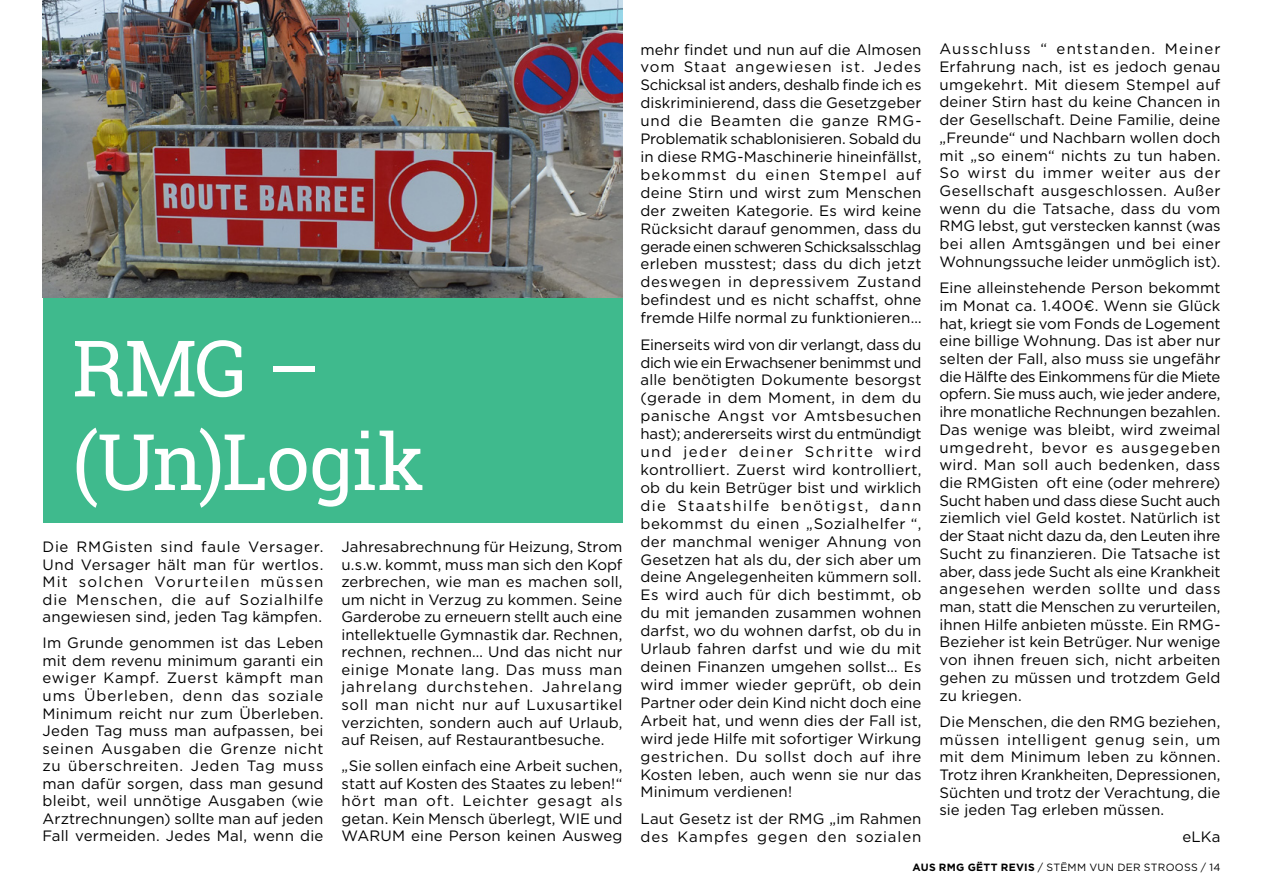
<style>
.page{position:relative;width:1263px;height:893px;background:#fff}
.page>*{position:absolute;margin:0;border:0;box-sizing:border-box;transform-origin:0 0}
.t1{font:78px/93.6px "Roboto Slab";letter-spacing:-.02em;color:#fff}
.t2{font:15px/17.9px "Gotham";letter-spacing:.005em;color:#000;text-align:justify}
.t3{font:15px/17.9px "Gotham";letter-spacing:.025em;color:#000}
.t4{font:10.5px "Gotham";letter-spacing:.025em;color:#000}
.s1{font-weight:700}
</style>
<div class="page">
<div style="left:43px;top:298px;width:579px;height:225px;background:#3fba8d"></div>
<img style="left:43px;top:0;width:579px;height:298px">
<h1 class="t1" style="left:72px;top:320px;width:354px">RMG – (Un)Logik</h1>
<p class="t2" style="left:43px;top:538px;width:282px">Die RMGisten sind faule Versager.<br>Und Versager hält man für wertlos.<br>Mit solchen Vorurteilen müssen die Menschen, die auf Sozialhilfe angewiesen sind, jeden Tag kämpfen.</p>
<p class="t2" style="left:43px;top:634px;width:283px">Im Grunde genommen ist das Leben mit dem revenu minimum garanti ein ewiger Kampf. Zuerst kämpft man ums Überleben, denn das soziale Minimum reicht nur zum Überleben.<br>Jeden Tag muss man aufpassen, bei seinen Ausgaben die Grenze nicht zu überschreiten. Jeden Tag muss man dafür sorgen, dass man gesund bleibt, weil unnötige Ausgaben (wie Arztrechnungen) sollte man auf jeden Fall vermeiden. Jedes Mal, wenn die</p>
<p class="t2" style="left:341px;top:538px;width:282px">Jahresabrechnung für Heizung, Strom u.s.w. kommt, muss man sich den Kopf zerbrechen, wie man es machen soll, um nicht in Verzug zu kommen. Seine Garderobe zu erneuern stellt auch eine intellektuelle Gymnastik dar. Rechnen, rechnen, rechnen… Und das nicht nur einige Monate lang. Das muss man jahrelang durchstehen. Jahrelang soll man nicht nur auf Luxusartikel verzichten, sondern auch auf Urlaub, auf Reisen, auf Restaurantbesuche.</p>
<p class="t2" style="left:341px;top:757px;width:282px">„Sie sollen einfach eine Arbeit suchen, statt auf Kosten des Staates zu leben!“ hört man oft. Leichter gesagt als getan. Kein Mensch überlegt, WIE und WARUM eine Person keinen Ausweg</p>
<p class="t2" style="left:640px;top:40px;width:283px">mehr findet und nun auf die Almosen vom Staat angewiesen ist. Jedes Schicksal ist anders, deshalb finde ich es diskriminierend, dass die Gesetzgeber und die Beamten die ganze RMG-Problematik schablonisieren. Sobald du in diese RMG-Maschinerie hineinfällst, bekommst du einen Stempel auf deine Stirn und wirst zum Menschen der zweiten Kategorie. Es wird keine Rücksicht darauf genommen, dass du gerade einen schweren Schicksalsschlag erleben musstest; dass du dich jetzt deswegen in depressivem Zustand befindest und es nicht schaffst, ohne fremde Hilfe normal zu funktionieren…</p>
<p class="t2" style="left:640px;top:335px;width:282px">Einerseits wird von dir verlangt, dass du dich wie ein Erwachsener benimmst und alle benötigten Dokumente besorgst (gerade in dem Moment, in dem du panische Angst vor Amtsbesuchen hast); andererseits wirst du entmündigt und jeder deiner Schritte wird kontrolliert. Zuerst wird kontrolliert, ob du kein Betrüger bist und wirklich die Staatshilfe benötigst, dann bekommst du einen „Sozialhelfer “, der manchmal weniger Ahnung von Gesetzen hat als du, der sich aber um deine Angelegenheiten kümmern soll.<br>Es wird auch für dich bestimmt, ob du mit jemanden zusammen wohnen darfst, wo du wohnen darfst, ob du in Urlaub fahren darfst und wie du mit deinen Finanzen umgehen sollst… Es wird immer wieder geprüft, ob dein Partner oder dein Kind nicht doch eine Arbeit hat, und wenn dies der Fall ist, wird jede Hilfe mit sofortiger Wirkung gestrichen. Du sollst doch auf ihre Kosten leben, auch wenn sie nur das Minimum verdienen!</p>
<p class="t3" style="left:640px;top:809px;width:282px">Laut Gesetz ist der RMG „im Rahmen des Kampfes gegen den sozialen</p>
<p class="t2" style="left:939px;top:40px;width:282px">Ausschluss “ entstanden. Meiner Erfahrung nach, ist es jedoch genau umgekehrt. Mit diesem Stempel auf deiner Stirn hast du keine Chancen in der Gesellschaft. Deine Familie, deine „Freunde“ und Nachbarn wollen doch mit „so einem“ nichts zu tun haben.<br>So wirst du immer weiter aus der Gesellschaft ausgeschlossen. Außer wenn du die Tatsache, dass du vom RMG lebst, gut verstecken kannst (was bei allen Amtsgängen und bei einer Wohnungssuche leider unmöglich ist).</p>
<p class="t2" style="left:939px;top:279px;width:283px">Eine alleinstehende Person bekommt im Monat ca. 1.400€. Wenn sie Glück hat, kriegt sie vom Fonds de Logement eine billige Wohnung. Das ist aber nur selten der Fall, also muss sie ungefähr die Hälfte des Einkommens für die Miete opfern. Sie muss auch, wie jeder andere, ihre monatliche Rechnungen bezahlen.<br>Das wenige was bleibt, wird zweimal umgedreht, bevor es ausgegeben wird. Man soll auch bedenken, dass die RMGisten oft eine (oder mehrere)<br>Sucht haben und dass diese Sucht auch ziemlich viel Geld kostet. Natürlich ist der Staat nicht dazu da, den Leuten ihre Sucht zu finanzieren. Die Tatsache ist aber, dass jede Sucht als eine Krankheit angesehen werden sollte und dass man, statt die Menschen zu verurteilen, ihnen Hilfe anbieten müsste. Ein RMG-Bezieher ist kein Betrüger. Nur wenige von ihnen freuen sich, nicht arbeiten gehen zu müssen und trotzdem Geld zu kriegen.</p>
<p class="t2" style="left:939px;top:712px;width:282px">Die Menschen, die den RMG beziehen, müssen intelligent genug sein, um mit dem Minimum leben zu können.<br>Trotz ihren Krankheiten, Depressionen, Süchten und trotz der Verachtung, die sie jeden Tag erleben müssen.</p>
<p class="t2" style="left:1182px;top:827px;width:40px">eLKa</p>
<p class="t4" style="left:913px;top:860px;width:309px"><span class="s1">Aus RMG gëtt REVIS</span> / STËMM VUN DER STROOSS / 14</p>
</div>
